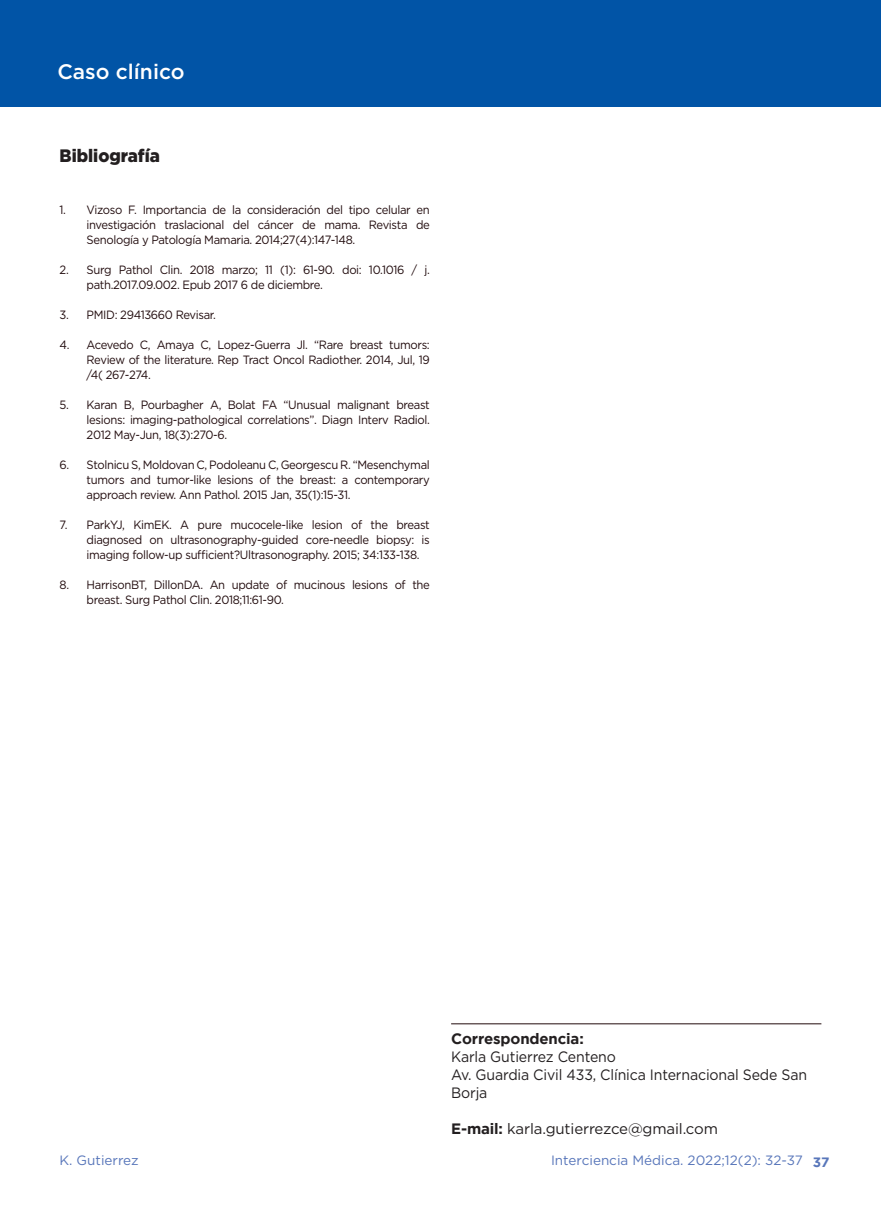
<style>
.page{position:relative;width:881px;height:1212px;background:#fff}
.page>*{position:absolute;margin:0;border:0;box-sizing:border-box;transform-origin:0 0}
.encabezados{font:500 21px "Gotham";color:#fff}
.t1{font:900 18px "Gotham";color:#231f20;scale:.94 1}
.t2{font:15px/18px "Gotham";letter-spacing:-.01em;color:#231f20;scale:.94 1}
.t3{font:15px "Gotham";letter-spacing:-.01em;color:#231f20}
.t4{font:700 15px "Gotham";letter-spacing:-.01em;color:#231f20}
.t5{font:13.5px "Gotham";color:#5876ba}
.t6{font:700 13.5px "Gotham";color:#5876ba}
.t7{font:12px/15px "Gotham";letter-spacing:-.03em;color:#210b0d;text-align:justify;scale:.94 1}
.s1{font-weight:700}
</style>
<div class="page">
<div style="left:0;top:0;width:880px;height:106px;background:#0154a6"></div>
<hr style="left:451px;top:1023px;width:370px;height:1px;background:#220b0d">
<p class="encabezados" style="left:57px;top:58px;width:128px">Caso clínico</p>
<p class="t1" style="left:60px;top:145px;width:108px">Bibliografía</p>
<p class="t7" style="left:87px;top:202px;width:366px;text-indent:-27px">1. Vizoso F. Importancia de la consideración del tipo celular en investigación traslacional del cáncer de mama. Revista de Senología y Patología Mamaria. 2014;27(4):147-148.</p>
<p class="t7" style="left:87px;top:262px;width:366px;text-indent:-27px">2. Surg Pathol Clin. 2018 marzo; 11 (1): 61-90. doi: 10.1016 / j. path.2017.09.002. Epub 2017 6 de diciembre.</p>
<p class="t7" style="left:60px;top:307px;width:168px">3. PMID: 29413660 Revisar.</p>
<p class="t7" style="left:87px;top:337px;width:366px;text-indent:-27px">4. Acevedo C, Amaya C, Lopez-Guerra Jl. “Rare breast tumors:<br>Review of the literature. Rep Tract Oncol Radiother. 2014, Jul, 19 /4( 267-274.</p>
<p class="t7" style="left:87px;top:397px;width:366px;text-indent:-27px">5. Karan B, Pourbagher A, Bolat FA “Unusual malignant breast lesions: imaging-pathological correlations”. Diagn Interv Radiol.<br>2012 May-Jun, 18(3):270-6.</p>
<p class="t7" style="left:87px;top:457px;width:366px;text-indent:-27px">6. Stolnicu S, Moldovan C, Podoleanu C, Georgescu R. “Mesenchymal tumors and tumor-like lesions of the breast: a contemporary approach review. Ann Pathol. 2015 Jan, 35(1):15-31.</p>
<p class="t7" style="left:87px;top:517px;width:366px;text-indent:-27px">7. ParkYJ, KimEK. A pure mucocele-like lesion of the breast diagnosed on ultrasonography-guided core-needle biopsy: is imaging follow-up sufficient?Ultrasonography. 2015; 34:133-138.</p>
<p class="t7" style="left:87px;top:577px;width:366px;text-indent:-27px">8. HarrisonBT, DillonDA. An update of mucinous lesions of the breast. Surg Pathol Clin. 2018;11:61-90.</p>
<p class="t4" style="left:451px;top:1030px;width:134px">Correspondencia:</p>
<p class="t2" style="left:451px;top:1048px;width:177px">Karla Gutierrez Centeno</p>
<p class="t2" style="left:451px;top:1066px;width:380px">Av. Guardia Civil 433, Clínica Internacional Sede San<br>Borja</p>
<p class="t3" style="left:451px;top:1119px;width:268px"><span class="s1">E-mail:</span> karla.gutierrezce@gmail.com</p>
<p class="t5" style="left:60px;top:1152px;width:80px">K. Gutierrez</p>
<p class="t5" style="left:551px;top:1152px;width:253px">Interciencia Médica. 2022;12(2): 32-37</p>
<p class="t6" style="left:812px;top:1154px;width:18px">37</p>
</div>
